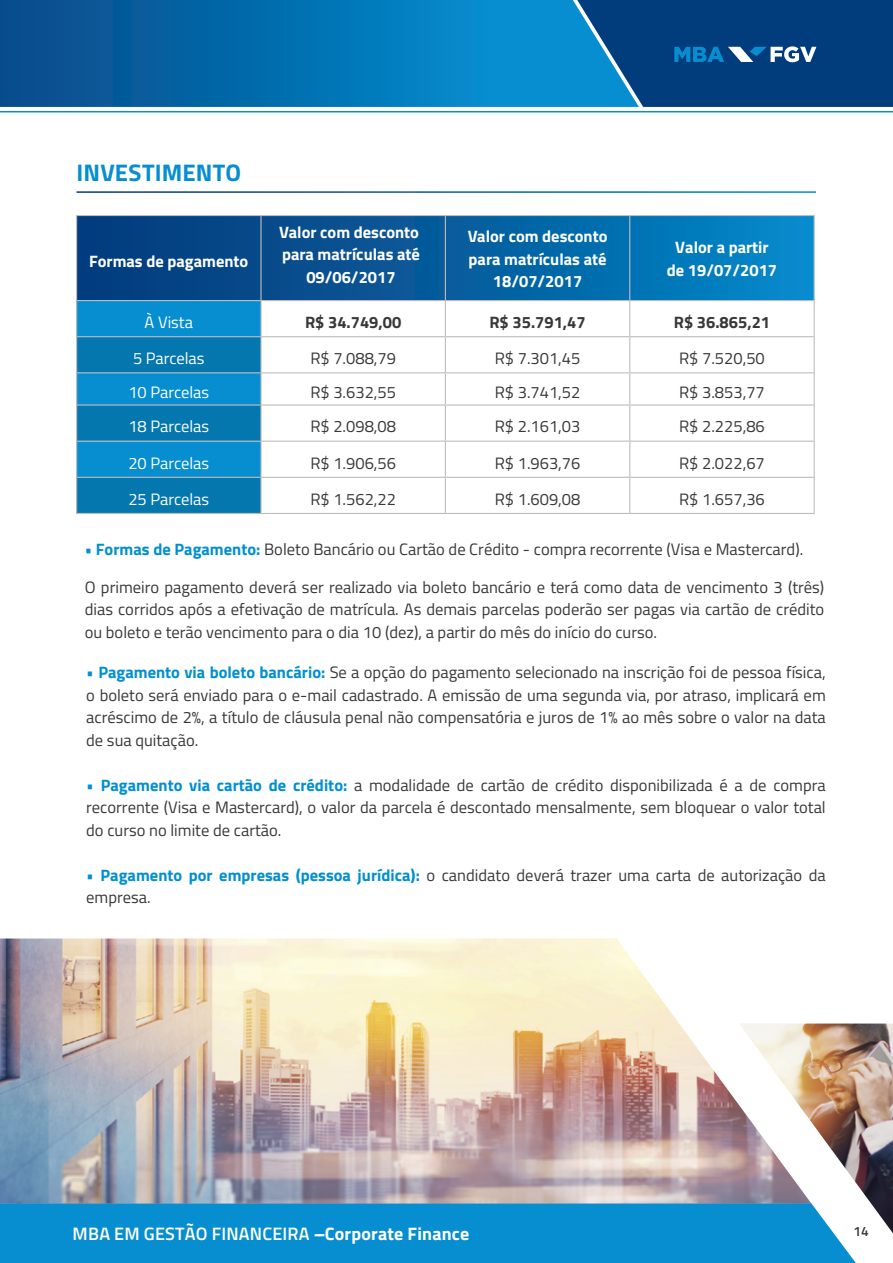
<style>
.page{position:relative;width:893px;height:1263px;background:#fff}
.page>*{position:absolute;margin:0;border:0;box-sizing:border-box;transform-origin:0 0}
.t1{font:700 24px "Titillium Web";letter-spacing:.005em;color:#068ed0}
.t2{font:600 18px "Titillium Web";letter-spacing:.01em;color:#fff}
.t3{font:16.5px/22.5px "Titillium Web";color:#383839;text-align:justify}
.t4{font:16.5px "Titillium Web";color:#383839}
.t5{font:700 16.5px/22.5px "Titillium Web";color:#fff;text-align:center}
.t6{font:16.5px "Titillium Web";color:#fff}
.t7{font:700 16.5px "Titillium Web";color:#383839}
.t8{font:600 13.5px "Titillium Web";color:#383839}
.s1{font-style:inherit}
.s2{font-weight:700;color:#008fd0}
.s3{color:#008fd0}
.s4{font-weight:700}
</style>
<div class="page">
<div style="left:0;top:1203px;width:856px;height:60px;background:#068ed0"></div>
<svg style="left:0;top:0;width:564px;height:107px;background:#046faf"></svg>
<hr style="left:0;top:111px;width:893px;height:1px;background:#068ed0">
<svg style="left:564px;top:0;width:329px;height:107px;background:#094e8c"></svg>
<img style="left:0;top:938px;width:739px;height:265px">
<img style="left:739px;top:1023px;width:154px;height:210px">
<svg style="left:77px;top:216px;width:737px;height:84px;background:#045e9f"></svg>
<div style="left:77px;top:301px;width:184px;height:36px;background:#068ed0"></div>
<svg style="left:77px;top:337px;width:183px;height:140px;background:#0782bf"></svg>
<div style="left:77px;top:477px;width:184px;height:36px;background:#0577af"></div>
<hr style="left:76px;top:215px;width:185px;height:1px;background:#bcbdc0">
<hr style="left:76px;top:216px;width:1px;height:84px;background:#bcbdc0">
<hr style="left:261px;top:215px;width:184px;height:1px;background:#bcbdc0">
<hr style="left:260px;top:216px;width:2px;height:84px;background:#bcbdc0">
<hr style="left:445px;top:215px;width:185px;height:1px;background:#bcbdc0">
<hr style="left:445px;top:216px;width:1px;height:84px;background:#bcbdc0">
<hr style="left:630px;top:215px;width:185px;height:1px;background:#bcbdc0">
<hr style="left:629px;top:216px;width:1px;height:84px;background:#bcbdc0">
<hr style="left:814px;top:216px;width:1px;height:84px;background:#bcbdc0">
<hr style="left:76px;top:300px;width:185px;height:1px;background:#bcbdc0">
<hr style="left:76px;top:301px;width:1px;height:35px;background:#bcbdc0">
<hr style="left:261px;top:300px;width:184px;height:1px;background:#bcbdc0">
<hr style="left:260px;top:301px;width:2px;height:35px;background:#bcbdc0">
<hr style="left:445px;top:300px;width:185px;height:1px;background:#bcbdc0">
<hr style="left:445px;top:301px;width:1px;height:35px;background:#bcbdc0">
<hr style="left:630px;top:300px;width:185px;height:1px;background:#bcbdc0">
<hr style="left:629px;top:301px;width:1px;height:35px;background:#bcbdc0">
<hr style="left:814px;top:301px;width:1px;height:35px;background:#bcbdc0">
<hr style="left:76px;top:336px;width:185px;height:1px;background:#bcbdc0">
<hr style="left:76px;top:337px;width:1px;height:35px;background:#bcbdc0">
<hr style="left:261px;top:336px;width:184px;height:1px;background:#bcbdc0">
<hr style="left:260px;top:337px;width:2px;height:35px;background:#bcbdc0">
<hr style="left:445px;top:336px;width:185px;height:1px;background:#bcbdc0">
<hr style="left:445px;top:337px;width:1px;height:35px;background:#bcbdc0">
<hr style="left:630px;top:336px;width:185px;height:1px;background:#bcbdc0">
<hr style="left:629px;top:337px;width:1px;height:35px;background:#bcbdc0">
<hr style="left:814px;top:337px;width:1px;height:35px;background:#bcbdc0">
<hr style="left:76px;top:372px;width:185px;height:1px;background:#bcbdc0">
<hr style="left:76px;top:373px;width:1px;height:31px;background:#bcbdc0">
<hr style="left:261px;top:372px;width:184px;height:1px;background:#bcbdc0">
<hr style="left:260px;top:373px;width:2px;height:31px;background:#bcbdc0">
<hr style="left:445px;top:372px;width:185px;height:1px;background:#bcbdc0">
<hr style="left:445px;top:373px;width:1px;height:31px;background:#bcbdc0">
<hr style="left:630px;top:372px;width:185px;height:1px;background:#bcbdc0">
<hr style="left:629px;top:373px;width:1px;height:31px;background:#bcbdc0">
<hr style="left:814px;top:373px;width:1px;height:31px;background:#bcbdc0">
<hr style="left:76px;top:404px;width:185px;height:2px;background:#bcbdc0">
<hr style="left:76px;top:406px;width:1px;height:35px;background:#bcbdc0">
<hr style="left:261px;top:404px;width:184px;height:2px;background:#bcbdc0">
<hr style="left:260px;top:406px;width:2px;height:35px;background:#bcbdc0">
<hr style="left:445px;top:404px;width:185px;height:2px;background:#bcbdc0">
<hr style="left:445px;top:406px;width:1px;height:35px;background:#bcbdc0">
<hr style="left:630px;top:404px;width:185px;height:2px;background:#bcbdc0">
<hr style="left:629px;top:406px;width:1px;height:35px;background:#bcbdc0">
<hr style="left:814px;top:406px;width:1px;height:35px;background:#bcbdc0">
<hr style="left:76px;top:441px;width:185px;height:1px;background:#bcbdc0">
<hr style="left:76px;top:442px;width:1px;height:35px;background:#bcbdc0">
<hr style="left:261px;top:441px;width:184px;height:1px;background:#bcbdc0">
<hr style="left:260px;top:442px;width:2px;height:35px;background:#bcbdc0">
<hr style="left:445px;top:441px;width:185px;height:1px;background:#bcbdc0">
<hr style="left:445px;top:442px;width:1px;height:35px;background:#bcbdc0">
<hr style="left:630px;top:441px;width:185px;height:1px;background:#bcbdc0">
<hr style="left:629px;top:442px;width:1px;height:35px;background:#bcbdc0">
<hr style="left:814px;top:442px;width:1px;height:35px;background:#bcbdc0">
<hr style="left:261px;top:477px;width:184px;height:1px;background:#bcbdc0">
<hr style="left:445px;top:477px;width:185px;height:1px;background:#bcbdc0">
<hr style="left:445px;top:478px;width:1px;height:35px;background:#bcbdc0">
<hr style="left:630px;top:477px;width:185px;height:1px;background:#bcbdc0">
<hr style="left:629px;top:478px;width:1px;height:35px;background:#bcbdc0">
<hr style="left:814px;top:478px;width:1px;height:35px;background:#bcbdc0">
<hr style="left:261px;top:513px;width:184px;height:1px;background:#bcbdc0">
<hr style="left:445px;top:513px;width:185px;height:1px;background:#bcbdc0">
<hr style="left:630px;top:513px;width:185px;height:1px;background:#bcbdc0">
<hr style="left:76px;top:478px;width:1px;height:35px;background:#bcbdc0">
<hr style="left:76px;top:477px;width:185px;height:1px;background:#bcbdc0">
<hr style="left:260px;top:478px;width:2px;height:35px;background:#bcbdc0">
<hr style="left:76px;top:513px;width:185px;height:1px;background:#bcbdc0">
<p class="t1" style="left:77px;top:154px;width:166px">INVESTIMENTO</p>
<p class="t5" style="left:89px;top:249px;width:161px">Formas de pagamento</p>
<p class="t5" style="left:279px;top:220px;width:142px">Valor com desconto para matrículas até<br><span class="s1">09/06</span>/2017</p>
<p class="t5" style="left:468px;top:224px;width:141px">Valor com desconto para matrículas até<br>18/07/2017</p>
<p class="t5" style="left:667px;top:236px;width:112px">Valor a partir de 19/07/2017</p>
<p class="t6" style="left:145px;top:310px;width:50px">À Vista</p>
<p class="t7" style="left:305px;top:310px;width:98px">R$ 34.749,00</p>
<p class="t7" style="left:489px;top:310px;width:98px">R$ 35.791,47</p>
<p class="t7" style="left:674px;top:310px;width:98px">R$ 36.865,21</p>
<p class="t6" style="left:133px;top:346px;width:73px">5 Parcelas</p>
<p class="t4" style="left:310px;top:346px;width:87px"><span class="s1">R$</span> 7.088,79</p>
<p class="t4" style="left:495px;top:346px;width:87px"><span class="s1">R$</span> 7.301,45</p>
<p class="t4" style="left:679px;top:346px;width:87px"><span class="s1">R$</span> 7.520,50</p>
<p class="t6" style="left:128px;top:380px;width:82px">10 Parcelas</p>
<p class="t4" style="left:310px;top:380px;width:87px"><span class="s1">R$</span> 3.632,55</p>
<p class="t4" style="left:495px;top:380px;width:87px"><span class="s1">R$</span> 3.741,52</p>
<p class="t4" style="left:679px;top:380px;width:87px"><span class="s1">R$</span> 3.853,77</p>
<p class="t6" style="left:128px;top:415px;width:82px">18 Parcelas</p>
<p class="t4" style="left:310px;top:415px;width:87px"><span class="s1">R$</span> 2.098,08</p>
<p class="t4" style="left:495px;top:415px;width:87px"><span class="s1">R$</span> 2.161,03</p>
<p class="t4" style="left:679px;top:415px;width:87px"><span class="s1">R$</span> 2.225,86</p>
<p class="t6" style="left:128px;top:451px;width:82px">20 Parcelas</p>
<p class="t4" style="left:310px;top:451px;width:87px"><span class="s1">R$</span> 1.906,56</p>
<p class="t4" style="left:495px;top:451px;width:87px"><span class="s1">R$</span> 1.963,76</p>
<p class="t4" style="left:679px;top:451px;width:87px"><span class="s1">R$</span> 2.022,67</p>
<p class="t6" style="left:128px;top:487px;width:82px">25 Parcelas</p>
<p class="t4" style="left:310px;top:487px;width:87px"><span class="s1">R$</span> 1.562,22</p>
<p class="t4" style="left:495px;top:487px;width:87px"><span class="s1">R$</span> 1.609,08</p>
<p class="t4" style="left:679px;top:487px;width:87px"><span class="s1">R$</span> 1.657,36</p>
<p class="t3" style="left:85px;top:537px;width:720px"><span class="s2">• Formas de Pagamento:</span> Boleto Bancário ou Cartão de Crédito - compra recorrente (Visa e Mastercard).</p>
<p class="t3" style="left:85px;top:575px;width:741px">O primeiro pagamento deverá ser realizado via boleto bancário e terá como data de vencimento 3 (três) dias corridos após a efetivação de matrícula. As demais parcelas poderão ser pagas via cartão de crédito ou boleto e terão vencimento para o dia 10 (dez), a partir do mês do início do curso.</p>
<p class="t3" style="left:86px;top:660px;width:741px"><span class="s3">•</span> <span class="s2">Pagamento via boleto bancário:</span> Se a opção do pagamento selecionado na inscrição foi de pessoa física, o boleto será enviado para o e-mail cadastrado. A emissão de uma segunda via, por atraso, implicará em acréscimo de 2%, a título de cláusula penal não compensatória e juros de 1% ao mês sobre o valor na data de sua quitação.</p>
<p class="t3" style="left:86px;top:773px;width:741px"><span class="s3">•</span> <span class="s2">Pagamento via cartão de crédito:</span> a modalidade de cartão de crédito disponibilizada é a de compra recorrente (Visa e Mastercard), o valor da parcela é descontado mensalmente, sem bloquear o valor total do curso no limite de cartão.</p>
<p class="t3" style="left:86px;top:863px;width:741px"><span class="s3">•</span> <span class="s2">Pagamento por empresas (pessoa jurídica):</span> o candidato deverá trazer uma carta de autorização da empresa.</p>
<p class="t2" style="left:73px;top:1220px;width:398px">MBA EM GESTÃO FINANCEIRA <span class="s4">- -Corporate Finance</span></p>
<p class="t8" style="left:853px;top:1221px;width:17px">14</p>
</div>
